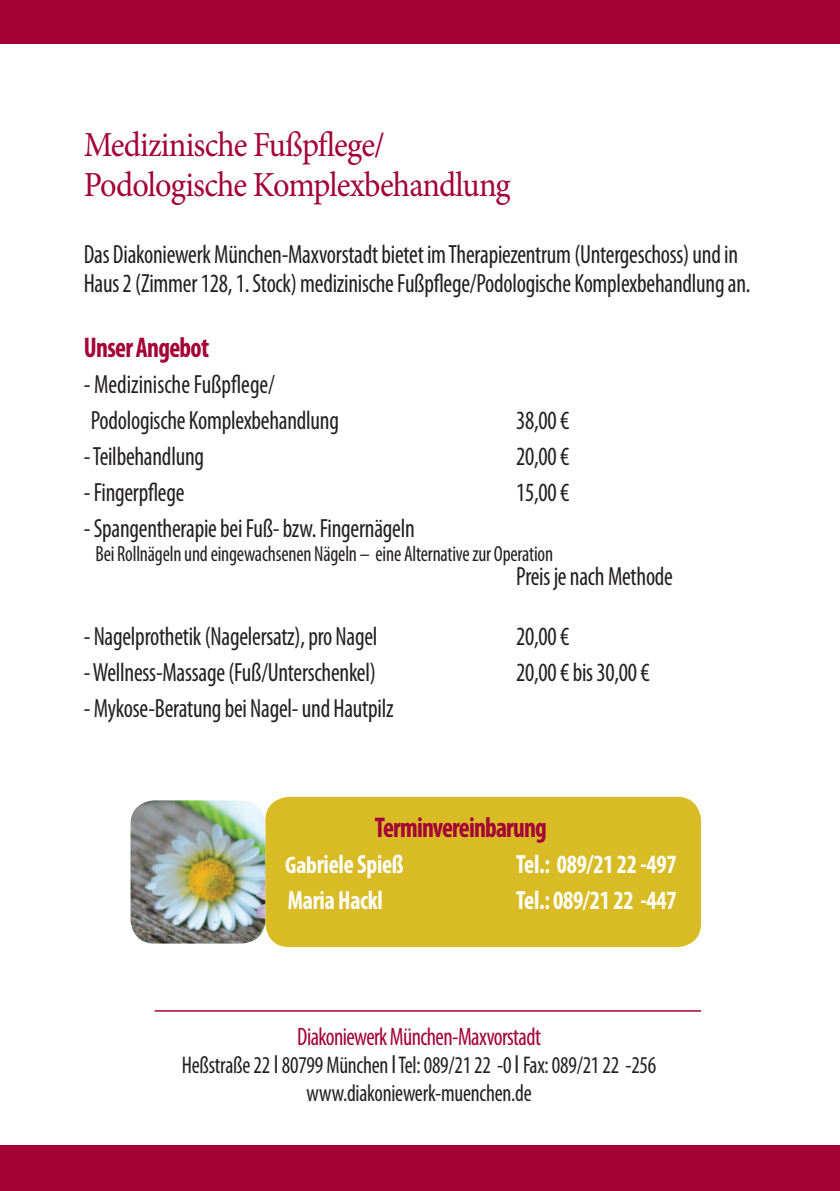
<style>
.page{position:relative;width:840px;height:1191px;background:#fff}
.page>*{position:absolute;margin:0;border:0;box-sizing:border-box;transform-origin:0 0}
.t1{font:35.2px "Minion Pro";letter-spacing:-.025em;color:#a40136;scale:.92 1}
.t2{font:700 condensed 28.6px "Myriad Pro";letter-spacing:-.03em;color:#a40136;scale:.91 1}
.t3{font:condensed 26.4px/28.8px "Myriad Pro";letter-spacing:-.01em;color:#231f20;scale:.91 1}
.t4{font:700 condensed 26.4px "Myriad Pro";letter-spacing:-.01em;color:#fff;scale:.91 1}
.t5{font:condensed 25.2px "Myriad Pro";letter-spacing:-.025em;color:#a40136;scale:.91 1}
.t6{font:condensed 24.2px "Myriad Pro";letter-spacing:-.01em;color:#231f20;scale:.91 1}
.t7{font:condensed 22px "Myriad Pro";letter-spacing:-.01em;color:#231f20;scale:.91 1}
.s1{font-size:24px}
.s2{font-size:26.4px}
</style>
<div class="page">
<div style="left:265px;top:797px;width:435px;height:150px;background:#d9bc25;border-radius:24px"></div>
<img style="left:130px;top:800px;width:135px;height:143px">
<div style="left:0;top:1145px;width:839px;height:46px;background:#a40136"></div>
<div style="left:0;top:0;width:839px;height:44px;background:#a40136"></div>
<hr style="left:154px;top:1010px;width:546px;height:1px;background:#a40136">
<p class="t1" style="left:84px;top:121px;width:329px">Medizinische Fußpflege/</p>
<p class="t1" style="left:84px;top:161px;width:465px">Podologische Komplexbehandlung</p>
<p class="t3" style="left:84px;top:239px;width:734px">Das Diakoniewerk München-Maxvorstadt bietet im Therapiezentrum (Untergeschoss) und in<br>Haus 2 (Zimmer 128, 1. Stock) medizinische Fußpflege/Podologische Komplexbehandlung an.</p>
<p class="t2" style="left:84px;top:329px;width:139px">Unser Angebot</p>
<p class="t3" style="left:84px;top:369px;width:212px">- Medizinische Fußpflege/</p>
<p class="t3" style="left:91px;top:405px;width:274px">Podologische Komplexbehandlung</p>
<p class="t3" style="left:516px;top:405px;width:60px">38,00 €</p>
<p class="t3" style="left:84px;top:441px;width:134px">- Teilbehandlung</p>
<p class="t3" style="left:516px;top:441px;width:60px">20,00 €</p>
<p class="t3" style="left:84px;top:477px;width:112px">- Fingerpflege</p>
<p class="t3" style="left:516px;top:477px;width:60px">15,00 €</p>
<p class="t3" style="left:84px;top:513px;width:365px">- Spangentherapie bei Fuß- bzw. Fingernägeln</p>
<p class="t7" style="left:95px;top:540px;width:504px">Bei Rollnägeln und eingewachsenen Nägeln – eine Alternative zur Operation</p>
<p class="t3" style="left:516px;top:561px;width:174px">Preis je nach Methode</p>
<p class="t3" style="left:84px;top:621px;width:324px">- Nagelprothetik (Nagelersatz), pro Nagel</p>
<p class="t3" style="left:516px;top:621px;width:60px">20,00 €</p>
<p class="t3" style="left:84px;top:657px;width:322px">- Wellness-Massage (Fuß/Unterschenkel)</p>
<p class="t3" style="left:516px;top:657px;width:148px">20,00 € bis 30,00 €</p>
<p class="t3" style="left:84px;top:693px;width:342px">- Mykose-Beratung bei Nagel- und Hautpilz</p>
<p class="t2" style="left:374px;top:809px;width:190px">Terminvereinbarung</p>
<p class="t4" style="left:285px;top:847px;width:132px"><span class="s1">Gab</span>riele Spieß</p>
<p class="t4" style="left:516px;top:847px;width:178px">Tel.: 089/21 22 -497</p>
<p class="t4" style="left:287px;top:883px;width:106px">Maria Hackl</p>
<p class="t4" style="left:516px;top:883px;width:178px">Tel.: 089/21 22 -447</p>
<p class="t5" style="left:297px;top:1021px;width:269px">Diakoniewerk München-Maxvorstadt</p>
<p class="t6" style="left:182px;top:1050px;width:522px">Heßstraße 22 <span class="s2">I</span> 80799 München <span class="s2">I</span> Tel: 089/21 22 -0 <span class="s2">I</span> Fax: 089/21 22 -256</p>
<p class="t6" style="left:306px;top:1078px;width:249px">www.diakoniewerk-muenchen.de</p>
</div>
